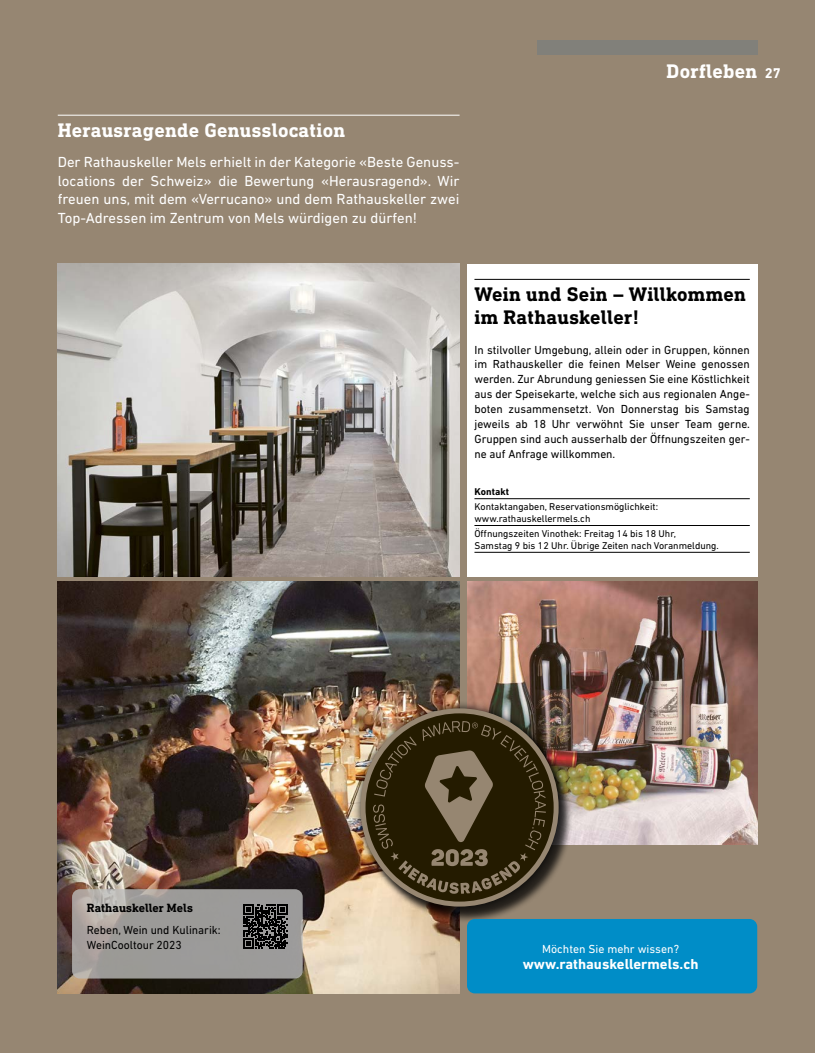
<style>
.page{position:relative;width:815px;height:1053px;background:#fff}
.page>*{position:absolute;margin:0;border:0;box-sizing:border-box;transform-origin:0 0}
.t1{font:700 20px "DIN Next Slab Pro";letter-spacing:.015em;color:#fff}
.t2{font:700 20px/22.4px "DIN Next Slab Pro";letter-spacing:.015em;color:#000}
.t3{font:14.88px/18.6px "DIN Next LT Pro";color:#fff;text-align:justify}
.t4{font:700 14.75px "DIN Next LT Pro";color:#fff}
.t5{font:700 12.25px "DIN Next Slab Pro";letter-spacing:.005em;color:#000}
.t6{font:11.88px/14.9px "DIN Next LT Pro";color:#000;text-align:justify}
.t7{font:11.88px "DIN Next LT Pro";color:#fff}
.t8{font:10px/11.9px "DIN Next LT Pro";color:#000}
.t9{font:700 10px "DIN Next LT Pro";letter-spacing:.005em;color:#000}
.s1{font-family:"DIN Next LT Pro";font-size:14.38px}
</style>
<div class="page">
<div style="left:0;top:0;width:815px;height:1052px;background:#968672"></div>
<div style="left:537px;top:40px;width:220px;height:15px;background:#81807a"></div>
<hr style="left:58px;top:115px;width:402px;height:1px;background:#fff">
<img style="left:58px;top:582px;width:402px;height:411px">
<img style="left:467px;top:582px;width:290px;height:262px">
<img style="left:58px;top:264px;width:402px;height:312px">
<div style="left:467px;top:264px;width:290px;height:312px;background:#fff"></div>
<hr style="left:474px;top:279px;width:276px;height:1px;background:#000">
<hr style="left:474px;top:498px;width:276px;height:1px;background:#000">
<hr style="left:474px;top:525px;width:276px;height:1px;background:#000">
<hr style="left:474px;top:552px;width:276px;height:1px;background:#000">
<div style="left:361px;top:711px;width:212px;height:212px;background:#000;opacity:.75"></div>
<div style="left:353px;top:700px;width:213px;height:214px;background:#000;opacity:.75"></div>
<img style="left:361px;top:708px;width:198px;height:198px">
<svg style="left:373px;top:721px;width:173px;height:172px"></svg>
<div style="left:468px;top:919px;width:288px;height:73px;background:#008dc7;border-radius:7px"></div>
<div style="left:467px;top:918px;width:290px;height:75px;border:2px solid #008dc7;border-radius:7px"></div>
<svg style="left:72px;top:889px;width:231px;height:89px;background:#9f9c9a"></svg>
<svg style="left:243px;top:904px;width:45px;height:44px;background:#313131"></svg>
<h1 class="t1" style="left:58px;top:119px;width:289px">Herausragende Genusslocation</h1>
<p class="t3" style="left:58px;top:152px;width:403px">Der Rathauskeller Mels erhielt in der Kategorie «Beste Genuss&shy;locations der Schweiz» die Bewertung «Herausragend». Wir freuen uns, mit dem «Verrucano» und dem Rathauskeller zwei Top-Adressen im Zentrum von Mels würdigen zu dürfen!</p>
<h1 class="t1" style="left:667px;top:59px;width:116px">Dorfleben <span class="s1">27</span></h1>
<h1 class="t2" style="left:474px;top:283px;width:273px">Wein und Sein – Willkommen im Rathauskeller!</h1>
<p class="t6" style="left:474px;top:342px;width:277px">In stilvoller Umgebung, allein oder in Gruppen, können im Rathauskeller die feinen Melser Weine genossen werden. Zur Abrundung geniessen Sie eine Köstlichkeit aus der Speisekarte, welche sich aus regionalen Ange&shy;boten zusammensetzt. Von Donnerstag bis Samstag jeweils ab 18 Uhr verwöhnt Sie unser Team gerne.<br>Gruppen sind auch ausserhalb der Öffnungszeiten ger&shy;ne auf Anfrage willkommen.</p>
<p class="t9" style="left:474px;top:485px;width:36px">Kontakt</p>
<p class="t8" style="left:474px;top:500px;width:185px">Kontaktangaben, Reservationsmöglichkeit: www.rathauskellermels.ch</p>
<p class="t8" style="left:474px;top:527px;width:246px">Öffnungszeiten Vinothek: Freitag 14 bis 18 Uhr,<br>Samstag 9 bis 12 Uhr. Übrige Zeiten nach Voranmeldung.</p>
<p class="t5" style="left:87px;top:900px;width:107px">Rathauskeller Mels</p>
<p class="t6" style="left:87px;top:922px;width:135px">Reben, Wein und Kulinarik:<br>WeinCooltour 2023</p>
<p class="t7" style="left:542px;top:942px;width:138px">Möchten Sie mehr wissen?</p>
<p class="t4" style="left:523px;top:955px;width:177px">www.rathauskellermels.ch</p>
</div>
